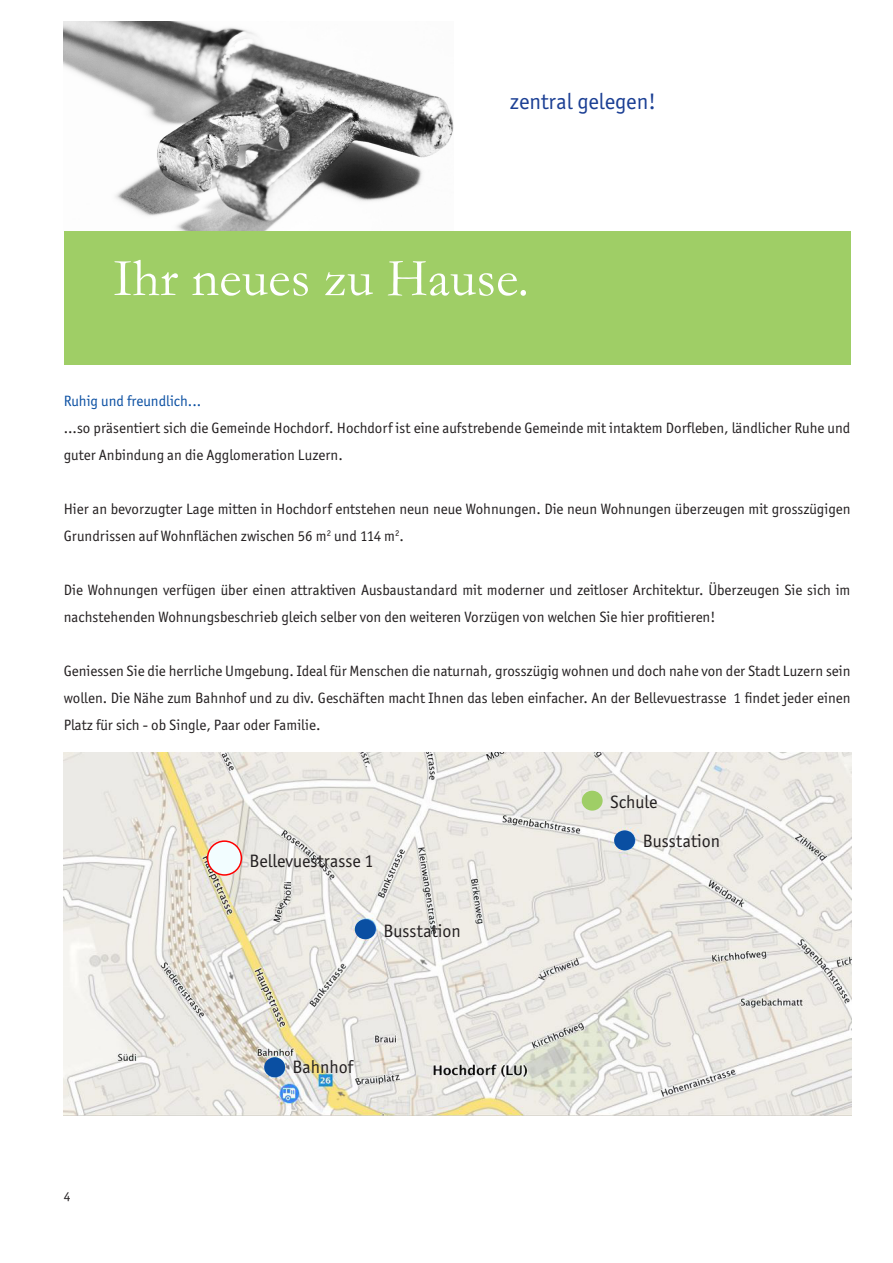
<style>
.page{position:relative;width:893px;height:1263px;background:#fff}
.page>*{position:absolute;margin:0;border:0;box-sizing:border-box;transform-origin:0 0}
.t1{font:54px "Garamond";color:#fff}
.t2{font:22.5px "ITC Officina Sans";color:#1b3f94}
.t3{font:18px "ITC Officina Sans";color:#231f20}
.t4{font:15px/27px "ITC Officina Sans";color:#231f20}
.t5{font:15px "ITC Officina Sans";color:#0a4fa2}
.t6{font:13.5px "ITC Officina Sans";color:#231f20}
</style>
<div class="page">
<img style="left:64px;top:21px;width:390px;height:210px">
<div style="left:64px;top:231px;width:786px;height:134px;background:#9fce66"></div>
<img style="left:63px;top:753px;width:788px;height:362px">
<div style="left:208px;top:841px;width:33px;height:34px;background:#f2fdff;border-radius:50%"></div>
<div style="left:207px;top:840px;width:35px;height:36px;border:2px solid #f00;border-radius:50%"></div>
<div style="left:614px;top:830px;width:21px;height:20px;background:#0a4fa2;border-radius:50%"></div>
<div style="left:355px;top:919px;width:21px;height:20px;background:#0a4fa2;border-radius:50%"></div>
<div style="left:264px;top:1057px;width:21px;height:20px;background:#0a4fa2;border-radius:50%"></div>
<div style="left:582px;top:791px;width:21px;height:20px;background:#9fce66;border-radius:50%"></div>
<h2 class="t2" style="left:510px;top:88px;width:148px">zentral gelegen!</h2>
<h1 class="t1" style="left:113px;top:242px;width:417px">Ihr neues zu Hause.</h1>
<p class="t5" style="left:64px;top:392px;width:139px">Ruhig und freundlich...</p>
<p class="t4" style="left:64px;top:414px;width:788px">...so präsentiert sich die Gemeinde Hochdorf. Hochdorf ist eine aufstrebende Gemeinde mit intaktem Dorfleben, ländlicher Ruhe und guter Anbindung an die Agglomeration Luzern.</p>
<p class="t4" style="left:64px;top:495px;width:788px">Hier an bevorzugter Lage mitten in Hochdorf entstehen neun neue Wohnungen. Die neun Wohnungen überzeugen mit grosszügigen<br>Grundrissen auf Wohnflächen zwischen 56 m<sup>2</sup> und 114 m<sup>2</sup>.</p>
<p class="t4" style="left:64px;top:576px;width:788px">Die Wohnungen verfügen über einen attraktiven Ausbaustandard mit moderner und zeitloser Architektur. Überzeugen Sie sich im nachstehenden Wohnungsbeschrieb gleich selber von den weiteren Vorzügen von welchen Sie hier profitieren!</p>
<p class="t4" style="left:64px;top:657px;width:788px;text-align:justify">Geniessen Sie die herrliche Umgebung. Ideal für Menschen die naturnah, grosszügig wohnen und doch nahe von der Stadt Luzern sein wollen. Die Nähe zum Bahnhof und zu div. Geschäften macht Ihnen das leben einfacher. An der Bellevuestrasse 1 findet jeder einen Platz für sich - ob Single, Paar oder Familie.</p>
<p class="t3" style="left:610px;top:791px;width:49px">Schule</p>
<p class="t6" style="left:64px;top:1189px;width:8px">4</p>
<p class="t3" style="left:249px;top:851px;width:126px">Bellevuestrasse 1</p>
<p class="t3" style="left:384px;top:920px;width:79px">Busstation</p>
<p class="t3" style="left:292px;top:1057px;width:62px">Bahnhof</p>
<p class="t3" style="left:643px;top:831px;width:79px">Busstation</p>
</div>
